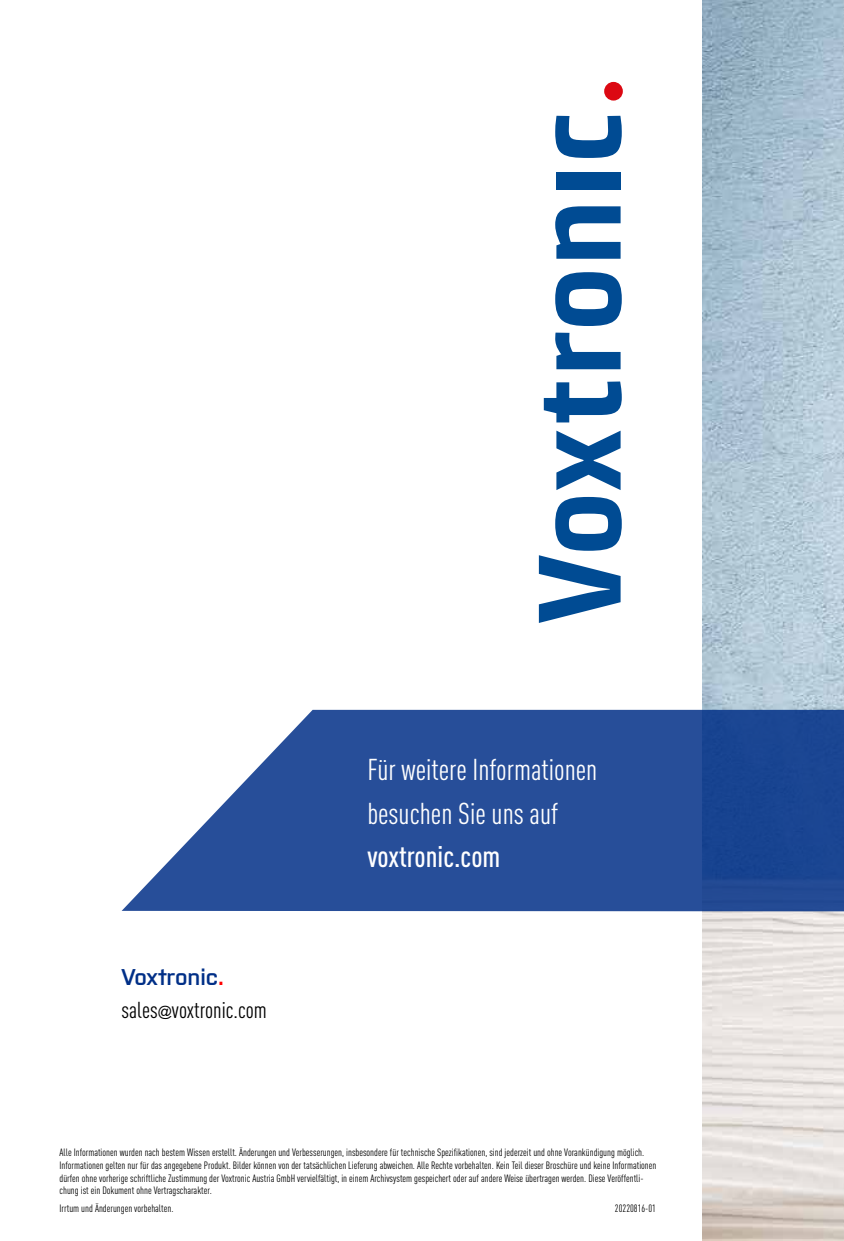
<style>
.page{position:relative;width:844px;height:1241px;background:#fff}
.page>*{position:absolute;margin:0;border:0;box-sizing:border-box;transform-origin:0 0}
.t1{font:condensed 29.75px/43.8px "DIN Pro";color:#fff}
.t2{font:500 condensed 29.75px "DIN Pro";color:#fff}
.t3{font:condensed 22.75px "DIN Pro";color:#000}
.t4{font:600 22.75px "Purista";color:#002f87}
.t5{font:condensed 10.5px/12.6px "DIN Pro";color:#000}
.s1{color:#f00}
.s2{font-family:"Arial";font-stretch:normal;font-size:14px}
</style>
<div class="page">
<img style="left:702px;top:0;width:141px;height:1240px">
<svg style="left:122px;top:709px;width:721px;height:202px;background:#4264a5"></svg>
<svg style="left:538px;top:497px;width:83px;height:126px"></svg>
<svg style="left:556px;top:430px;width:64px;height:60px"></svg>
<svg style="left:543px;top:381px;width:78px;height:41px"></svg>
<svg style="left:555px;top:332px;width:65px;height:37px"></svg>
<svg style="left:555px;top:272px;width:66px;height:54px"></svg>
<svg style="left:555px;top:206px;width:65px;height:53px"></svg>
<div style="left:556px;top:173px;width:64px;height:17px;background:#004b93"></div>
<svg style="left:555px;top:116px;width:66px;height:42px"></svg>
<div style="left:604px;top:82px;width:18px;height:19px;background:#dc0812;border-radius:50%"></div>
<h2 class="t4" style="left:122px;top:960px;width:104px">Voxtronic<span class="s1">.</span></h2>
<h2 class="t3" style="left:122px;top:993px;width:147px">sales<span class="s2">@</span>voxtronic.com</h2>
<h1 class="t1" style="left:367px;top:745px;width:231px">Für weitere Informationen besuchen Sie uns auf</h1>
<h1 class="t2" style="left:367px;top:834px;width:134px">voxtronic.com</h1>
<p class="t5" style="left:60px;top:1145px;width:598px">Alle Informationen wurden nach bestem Wissen erstellt. Änderungen und Verbesserungen, insbesondere für technische Spezifikationen, sind jederzeit und ohne Vorankündigung möglich.<br>Informationen gelten nur für das angegebene Produkt. Bilder können von der tatsächlichen Lieferung abweichen. Alle Rechte vorbehalten. Kein Teil dieser Broschüre und keine Informationen dürfen ohne vorherige schriftliche Zustimmung der Voxtronic Austria GmbH vervielfältigt, in einem Archivsystem gespeichert oder auf andere Weise übertragen werden. Diese Veröffentli&shy;chung ist ein Dokument ohne Vertragscharakter.</p>
<p class="t5" style="left:60px;top:1200px;width:115px">Irrtum und Änderungen vorbehalten.</p>
<p class="t5" style="left:614px;top:1200px;width:43px">20220816-01</p>
</div>
